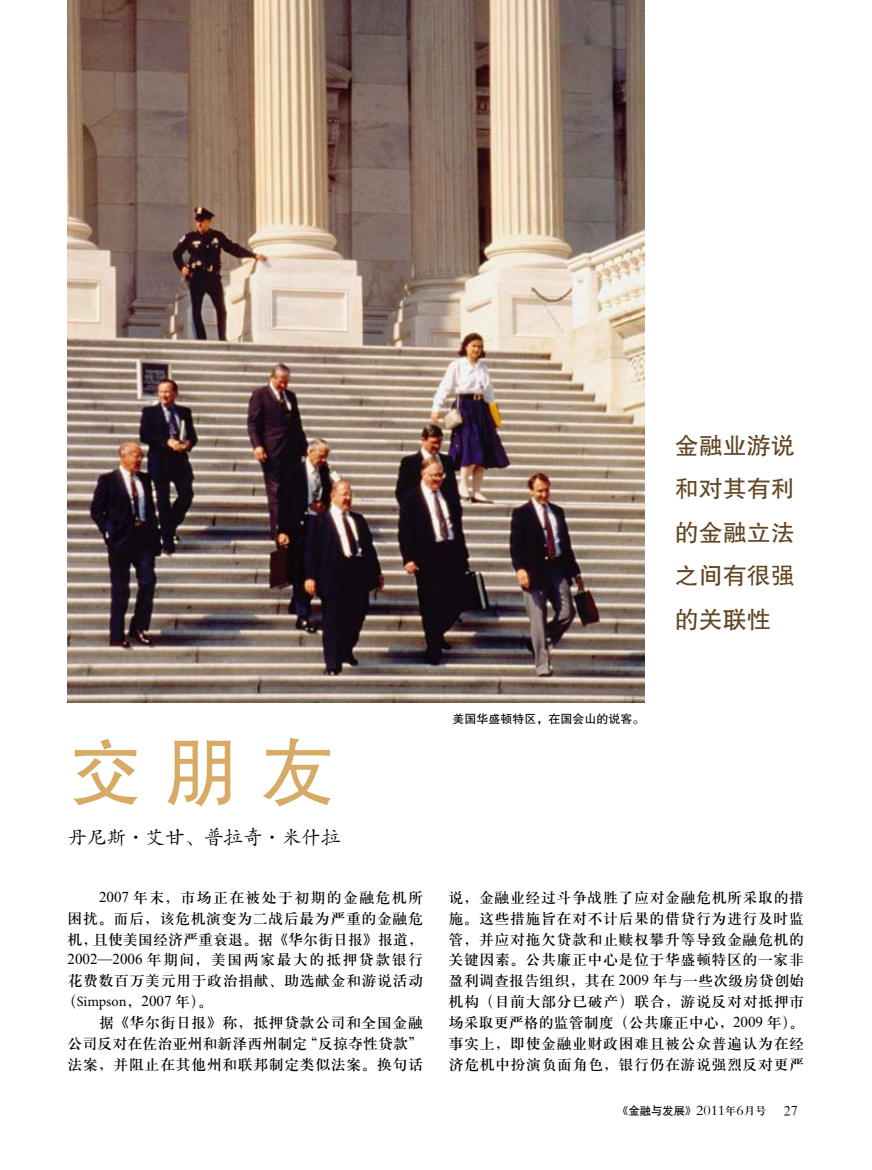
<style>
.page{position:relative;width:872px;height:1170px;background:#fff}
.page>*{position:absolute;margin:0;border:0;box-sizing:border-box;transform-origin:0 0}
.t1{font:75px "FZHTK GBK1 0";color:#d7aa65}
.t2{font:24px/43.5px "FZHTK GBK1 0";color:#624523;text-align:justify}
.t3{font:19.5px "FZKTJW GB1 0";color:#000}
.t4{font:15px/20.9px "H Ya 3 gj";letter-spacing:.035em;color:#000;text-align:justify}
.t5{font:14.25px "Minion Pro";letter-spacing:-.005em;color:#000}
.t6{font:13.5px "H Ya 3 gj";color:#000}
.t7{font:12px "FZHTK GBK1 0";color:#000}
.t8{font:10.95px "H Yb 1 gj";color:#000}
.s1{font-family:"Times New Roman"}
.s2{font-family:"FZKTK GBK1 0"}
.s3{font-family:"H Ya 3 gj";font-size:15px}
.s4{font-family:"Times New Roman";font-size:15px}
.s5{font-family:"FZSYJW GB1 0";font-size:14.7px}
.s6{font-family:"H Ya 3 gj"}
</style>
<div class="page">
<img style="left:68px;top:0;width:576px;height:702px">
<h2 class="t2" style="left:674px;top:424px;width:121px">金融业游说和对其有利的金融立法之间有很强的关联性</h2>
<h1 class="t1" style="left:68px;top:731px;width:269px">交朋友</h1>
<h3 class="t3" style="left:68px;top:827px;width:274px">丹尼斯·艾甘、普拉奇·米什拉</h3>
<p class="t4" style="left:68px;top:886px;width:357px;text-indent:31px"><span class="s1">2007</span> 年末，市场正在被处于初期的金融危机所困扰。而后，该危机演变为二战后最为严重的金融危机，且使美国经济严重衰退。据《华尔街日报》报道，<span class="s1">2002</span><span class="s2">—</span><span class="s1">2006</span> 年期间，美国两家最大的抵押贷款银行花费数百万美元用于政治捐献、助选献金和游说活动</p>
<p class="t5" style="left:62px;top:993px;width:152px"><span class="s3">（</span>Simpson<span class="s3">，</span><span class="s4">2007</span> <span class="s3">年）。</span></p>
<p class="t4" style="left:67px;top:1011px;width:357px;text-indent:32px">据《华尔街日报》称，抵押贷款公司和全国金融公司反对在佐治亚州和新泽西州制定“反掠夺性贷款”法案，并阻止在其他州和联邦制定类似法案。换句话</p>
<p class="t7" style="left:452px;top:712px;width:193px">美国华盛顿特区，在国会山的说客。</p>
<p class="t4" style="left:448px;top:886px;width:357px">说，金融业经过斗争战胜了应对金融危机所采取的措施。这些措施旨在对不计后果的借贷行为进行及时监管，并应对拖欠贷款和止赎权攀升等导致金融危机的关键因素。公共廉正中心是位于华盛顿特区的一家非盈利调查报告组织，其在 <span class="s1">2009</span> 年与一些次级房贷创始机构（目前大部分已破产）联合，游说反对对抵押市场采取更严格的监管制度（公共廉正中心，<span class="s1">2009</span> 年）。事实上，即使金融业财政困难且被公众普遍认为在经济危机中扮演负面角色，银行仍在游说强烈反对更严</p>
<p class="t8" style="left:617px;top:1105px;width:150px">《金融与发展》<span class="s5">2011</span><span class="s6">年</span><span class="s5">6</span><span class="s6">月号</span></p>
<p class="t6" style="left:784px;top:1104px;width:15px">27</p>
</div>
